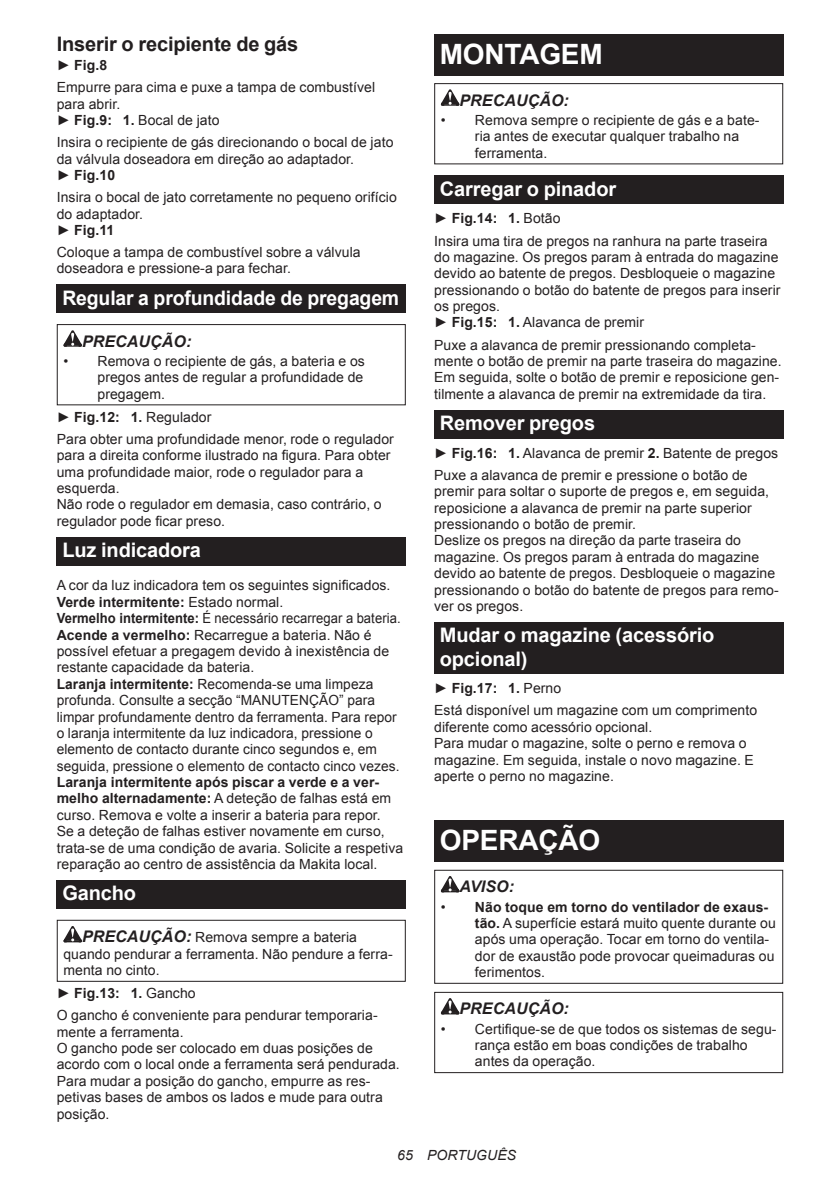
<style>
.page{position:relative;width:840px;height:1191px;background:#fff}
.page>*{position:absolute;margin:0;border:0;box-sizing:border-box;transform-origin:0 0}
.t1{font:700 28px "Arial";letter-spacing:-.01em;color:#fff}
.t2{font:700 20px/23.4px "Arial";letter-spacing:-.01em;color:#fff}
.t3{font:700 20px "Arial";letter-spacing:-.01em;color:#231f20}
.t4{font:italic 700 16px "Arial";letter-spacing:.005em;color:#231f20}
.t5{font:14px/16.4px "Arial";letter-spacing:.005em;color:#231f20}
.t6{font:italic 14px "Arial";letter-spacing:.005em;color:#231f20}
.s1{font-weight:700}
.s2{font-weight:700;font-style:italic;font-size:16px}
</style>
<div class="page">
<div style="left:57px;top:285px;width:348px;height:28px;background:#231f20"></div>
<svg style="left:63px;top:330px;width:19px;height:17px"></svg>
<div style="left:57px;top:324px;width:348px;height:81px;border:1px solid #231f20"></div>
<div style="left:57px;top:537px;width:348px;height:28px;background:#231f20"></div>
<div style="left:57px;top:880px;width:348px;height:29px;background:#231f20"></div>
<svg style="left:63px;top:926px;width:19px;height:16px"></svg>
<div style="left:57px;top:919px;width:348px;height:62px;border:1px solid #231f20"></div>
<div style="left:434px;top:34px;width:348px;height:41px;background:#231f20"></div>
<svg style="left:440px;top:89px;width:19px;height:17px"></svg>
<div style="left:434px;top:83px;width:348px;height:81px;border:1px solid #231f20"></div>
<div style="left:434px;top:176px;width:348px;height:28px;background:#231f20"></div>
<div style="left:434px;top:410px;width:348px;height:28px;background:#231f20"></div>
<div style="left:434px;top:622px;width:348px;height:52px;background:#231f20"></div>
<div style="left:434px;top:820px;width:348px;height:41px;background:#231f20"></div>
<svg style="left:440px;top:876px;width:19px;height:16px"></svg>
<div style="left:434px;top:869px;width:348px;height:114px;border:1px solid #231f20"></div>
<svg style="left:440px;top:998px;width:19px;height:16px"></svg>
<div style="left:434px;top:991px;width:348px;height:82px;border:1px solid #231f20"></div>
<h2 class="t3" style="left:57px;top:31px;width:243px">Inserir o recipiente de gás</h2>
<p class="t5" style="left:57px;top:55px;width:320px;line-height:22px">► <span class="s1">Fig.8<br></span>Empurre para cima e puxe a tampa de combustível</p>
<p class="t5" style="left:57px;top:96px;width:164px">para abrir.<br>► <span class="s1">Fig.9: 1.</span> Bocal de jato</p>
<p class="t5" style="left:57px;top:134px;width:338px">Insira o recipiente de gás direcionando o bocal de jato da válvula doseadora em direção ao adaptador.<br>► <span class="s1">Fig.10</span></p>
<p class="t5" style="left:57px;top:189px;width:341px">Insira o bocal de jato corretamente no pequeno orifício do adaptador.<br>► <span class="s1">Fig.11</span></p>
<p class="t5" style="left:57px;top:244px;width:305px">Coloque a tampa de combustível sobre a válvula doseadora e pressione-a para fechar.</p>
<h2 class="t2" style="left:62px;top:286px;width:338px">Regular a profundidade de pregagem</h2>
<p class="t4" style="left:82px;top:330px;width:111px">PRECAUÇÃO:</p>
<p class="t5" style="left:97px;top:353px;width:269px;text-align:justify;text-indent:-34px">• Remova o recipiente de gás, a bateria e os pregos antes de regular a profundidade de pregagem.</p>
<p class="t5" style="left:57px;top:406px;width:338px;line-height:22px">► <span class="s1">Fig.12: 1.</span> Regulador<br>Para obter uma profundidade menor, rode o regulador</p>
<p class="t5" style="left:57px;top:447px;width:335px">para a direita conforme ilustrado na figura. Para obter uma profundidade maior, rode o regulador para a esquerda.<br>Não rode o regulador em demasia, caso contrário, o regulador pode ficar preso.</p>
<h2 class="t2" style="left:62px;top:539px;width:140px">Luz indicadora</h2>
<p class="t5" style="left:57px;top:577px;width:345px">A cor da luz indicadora tem os seguintes significados.<br><span class="s1">Verde intermitente:</span> Estado normal.<br><span class="s1">Vermelho intermitente:</span> É necessário recarregar a bateria.<br><span class="s1">Acende a vermelho:</span> Recarregue a bateria. Não é possível efetuar a pregagem devido à inexistência de restante capacidade da bateria.<br><span class="s1">Laranja intermitente:</span> Recomenda-se uma limpeza profunda. Consulte a secção “MANUTENÇÃO” para limpar profundamente dentro da ferramenta. Para repor o laranja intermitente da luz indicadora, pressione o elemento de contacto durante cinco segundos e, em seguida, pressione o elemento de contacto cinco vezes.</p>
<p class="t5" style="left:57px;top:774px;width:348px"><span class="s1">Laranja intermitente após piscar a verde e a ver&shy;melho alternadamente:</span> A deteção de falhas está em curso. Remova e volte a inserir a bateria para repor.<br>Se a deteção de falhas estiver novamente em curso, trata-se de uma condição de avaria. Solicite a respetiva reparação ao centro de assistência da Makita local.</p>
<h2 class="t2" style="left:62px;top:882px;width:75px">Gancho</h2>
<p class="t5" style="left:63px;top:929px;width:330px;text-indent:19px"><span class="s2">PRECAUÇÃO:</span> Remova sempre a bateria quando pendurar a ferramenta. Não pendure a ferra&shy;menta no cinto.</p>
<p class="t5" style="left:57px;top:982px;width:322px;line-height:22px">► <span class="s1">Fig.13: 1.</span> Gancho<br>O gancho é conveniente para pendurar temporaria-</p>
<p class="t5" style="left:57px;top:1023px;width:344px">mente a ferramenta.<br>O gancho pode ser colocado em duas posições de acordo com o local onde a ferramenta será pendurada.<br>Para mudar a posição do gancho, empurre as res&shy;petivas bases de ambos os lados e mude para outra posição.</p>
<h1 class="t1" style="left:439px;top:35px;width:164px">MONTAGEM</h1>
<p class="t4" style="left:459px;top:89px;width:111px">PRECAUÇÃO:</p>
<p class="t5" style="left:474px;top:112px;width:286px;text-indent:-34px">• Remova sempre o recipiente de gás e a bate&shy;ria antes de executar qualquer trabalho na ferramenta.</p>
<h2 class="t2" style="left:439px;top:178px;width:178px">Carregar o pinador</h2>
<p class="t5" style="left:434px;top:208px;width:335px;line-height:22px">► <span class="s1">Fig.14: 1.</span> Botão<br>Insira uma tira de pregos na ranhura na parte traseira</p>
<p class="t5" style="left:434px;top:249px;width:347px">do magazine. Os pregos param à entrada do magazine devido ao batente de pregos. Desbloqueie o magazine pressionando o botão do batente de pregos para inserir os pregos.<br>► <span class="s1">Fig.15: 1.</span> Alavanca de premir</p>
<p class="t5" style="left:434px;top:336px;width:349px">Puxe a alavanca de premir pressionando completa&shy;mente o botão de premir na parte traseira do magazine.<br>Em seguida, solte o botão de premir e reposicione gen&shy;tilmente a alavanca de premir na extremidade da tira.</p>
<h2 class="t2" style="left:439px;top:412px;width:157px">Remover pregos</h2>
<p class="t5" style="left:434px;top:442px;width:345px;line-height:22px">► <span class="s1">Fig.16: 1.</span> Alavanca de premir <span class="s1">2.</span> Batente de pregos<br>Puxe a alavanca de premir e pressione o botão de</p>
<p class="t5" style="left:434px;top:483px;width:346px">premir para soltar o suporte de pregos e, em seguida, reposicione a alavanca de premir na parte superior pressionando o botão de premir.<br>Deslize os pregos na direção da parte traseira do magazine. Os pregos param à entrada do magazine devido ao batente de pregos. Desbloqueie o magazine pressionando o botão do batente de pregos para remo&shy;ver os pregos.</p>
<h2 class="t2" style="left:439px;top:624px;width:276px">Mudar o magazine (acessório opcional)</h2>
<p class="t5" style="left:434px;top:677px;width:324px;line-height:22px">► <span class="s1">Fig.17: 1.</span> Perno<br>Está disponível um magazine com um comprimento</p>
<p class="t5" style="left:434px;top:719px;width:321px">diferente como acessório opcional.<br>Para mudar o magazine, solte o perno e remova o magazine. Em seguida, instale o novo magazine. E aperte o perno no magazine.</p>
<h1 class="t1" style="left:439px;top:822px;width:162px">OPERAÇÃO</h1>
<p class="t4" style="left:459px;top:876px;width:56px">AVISO:</p>
<p class="t5" style="left:474px;top:898px;width:302px;text-indent:-34px">• <span class="s1">Não toque em torno do ventilador de exaus&shy;tão.</span> A superfície estará muito quente durante ou após uma operação. Tocar em torno do ventila&shy;dor de exaustão pode provocar queimaduras ou ferimentos.</p>
<p class="t4" style="left:459px;top:998px;width:111px">PRECAUÇÃO:</p>
<p class="t5" style="left:474px;top:1020px;width:303px;text-indent:-34px">• Certifique-se de que todos os sistemas de segu&shy;rança estão em boas condições de trabalho antes da operação.</p>
<p class="t6" style="left:397px;top:1146px;width:120px">65 PORTUGUÊS</p>
</div>
